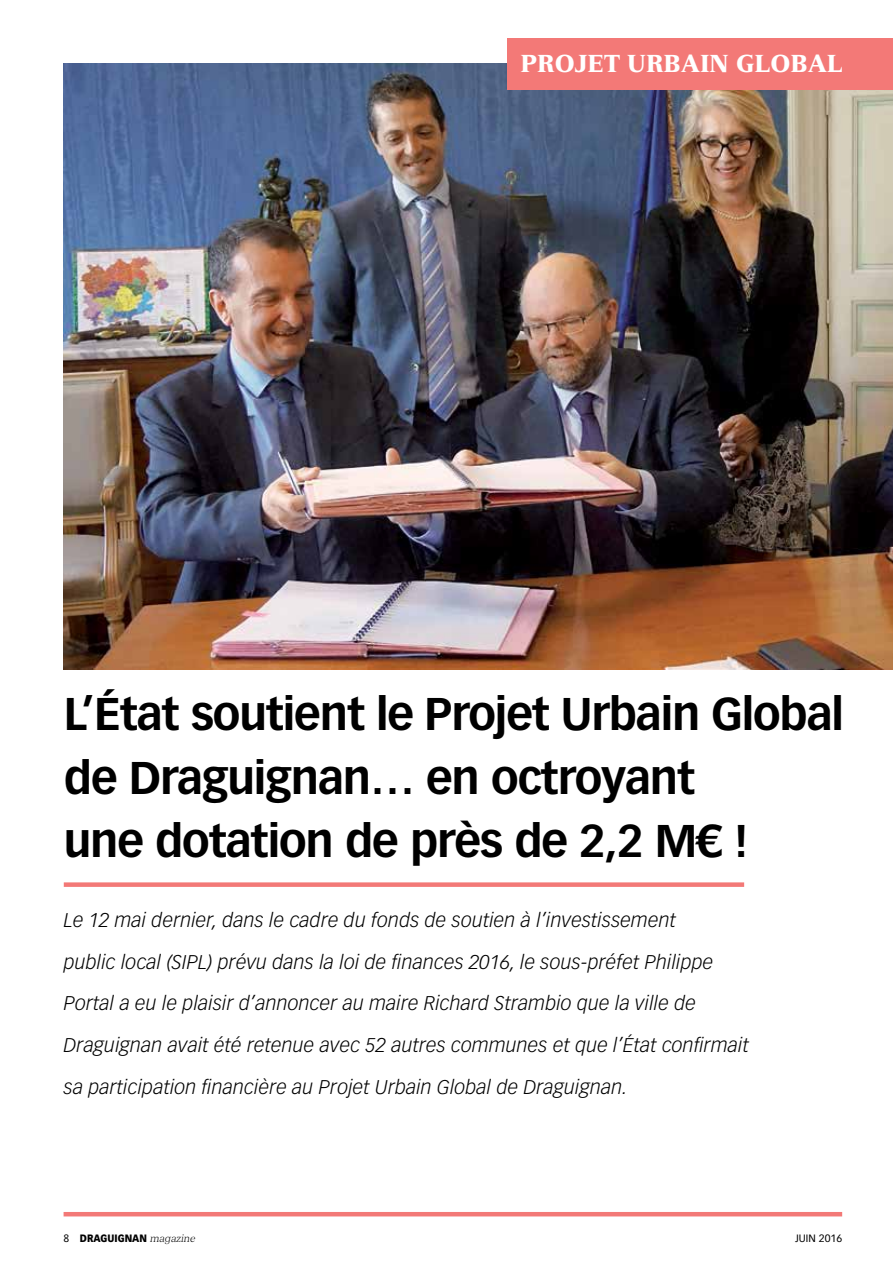
<style>
.page{position:relative;width:893px;height:1263px;background:#fff}
.page>*{position:absolute;margin:0;border:0;box-sizing:border-box;transform-origin:0 0}
.t1{font:700 45px/63.3px "Vectora LT Std";letter-spacing:-.025em;color:#000}
.t2{font:900 24px "Versailles LT Std";color:#fff;scale:.9 1}
.t3{font:italic 300 19.5px/41.7px "Vectora LT Std";letter-spacing:.01em;color:#000}
.t4{font:900 10.5px "Vectora LT Std";color:#000;scale:.9 1}
.t5{font:10.5px "Vectora LT Std";color:#000}
.s1{font-weight:400}
.s2{font-family:"Versailles LT Std";font-weight:300;font-style:italic}
</style>
<div class="page">
<img style="left:64px;top:64px;width:829px;height:606px">
<div style="left:64px;top:882px;width:680px;height:5px;background:#f37977"></div>
<hr style="left:64px;top:1212px;width:778px;height:4px;background:#f37977">
<div style="left:508px;top:38px;width:385px;height:51px;background:#f37977"></div>
<p class="t2" style="left:520px;top:49px;width:360px">PROJET URBAIN GLOBAL</p>
<h1 class="t1" style="left:64px;top:682px;width:782px">L’État soutient le Projet Urbain Global de Draguignan… en octroyant<br>une dotation de près de 2,2 M€ !</h1>
<p class="t3" style="left:64px;top:899px;width:686px">Le 12 mai dernier, dans le cadre du fonds de soutien à l’investissement<br>public local (SIPL) prévu dans la loi de finances 2016, le sous-préfet Philippe Portal a eu le plaisir d’annoncer au maire Richard Strambio que la ville de Draguignan avait été retenue avec 52 autres communes et que l’État confirmait sa participation financière au Projet Urbain Global de Draguignan.</p>
<p class="t4" style="left:64px;top:1231px;width:148px"><span class="s1">8</span> DRAGUIGNAN <span class="s2">magazine</span></p>
<p class="t5" style="left:795px;top:1232px;width:48px">JUIN 2016</p>
</div>
